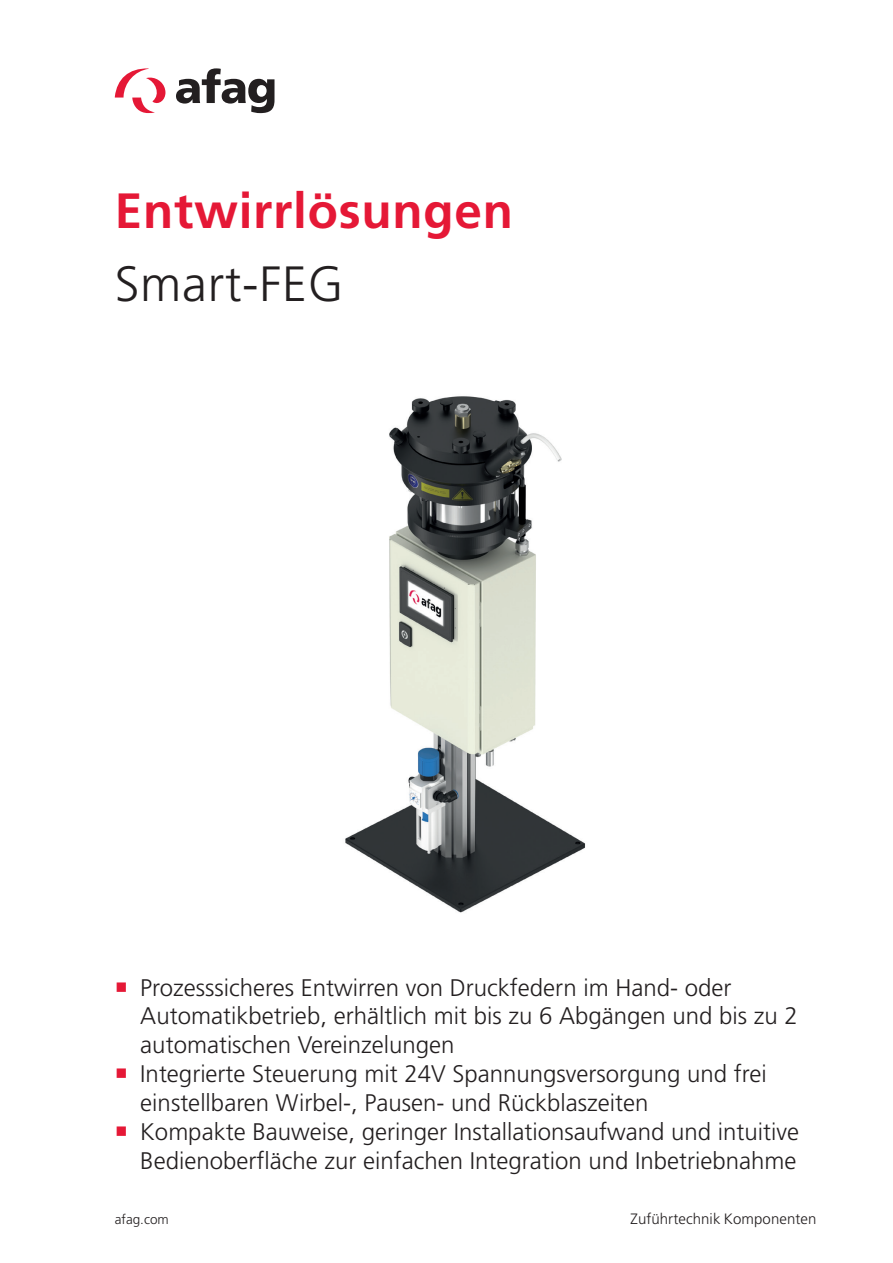
<style>
.page{position:relative;width:893px;height:1263px;background:#fff}
.page>*{position:absolute;margin:0;border:0;box-sizing:border-box;transform-origin:0 0}
.Titel{font:700 49.5px "Frutiger LT Pro";letter-spacing:.015em;color:#e51836}
.Produkttitel{font:300 49.5px "Frutiger LT Pro";letter-spacing:.015em;color:#231f20}
.t1{font:300 24px/28.8px "Frutiger LT Pro";color:#231f20}
.Fusszeile{font:300 15px "Frutiger LT Pro";letter-spacing:.005em;color:#231f20}
.t2{font:300 13.5px "Frutiger LT Pro";color:#231f20}
</style>
<div class="page">
<svg style="left:115px;top:68px;width:50px;height:45px"></svg>
<svg style="left:176px;top:68px;width:98px;height:45px"></svg>
<img style="left:345px;top:396px;width:241px;height:517px">
<p class="Titel" style="left:115px;top:182px;width:400px">Entwirrlösungen</p>
<p class="Produkttitel" style="left:115px;top:255px;width:230px">Smart-FEG</p>
<p class="t1" style="left:140px;top:973px;width:659px">Prozesssicheres Entwirren von Druckfedern im Hand- oder<br>Automatikbetrieb, erhältlich mit bis zu 6 Abgängen und bis zu 2 automatischen Vereinzelungen</p>
<p class="t1" style="left:140px;top:1059px;width:628px">Integrierte Steuerung mit 24V Spannungsversorgung und frei einstellbaren Wirbel-, Pausen- und Rückblaszeiten</p>
<p class="t1" style="left:140px;top:1117px;width:660px">Kompakte Bauweise, geringer Installationsaufwand und intuitive<br>Bedienoberfläche zur einfachen Integration und Inbetriebnahme</p>
<p class="t2" style="left:115px;top:1211px;width:55px">afag.com</p>
<p class="Fusszeile" style="left:630px;top:1210px;width:188px">Zuführtechnik Komponenten</p>
</div>
